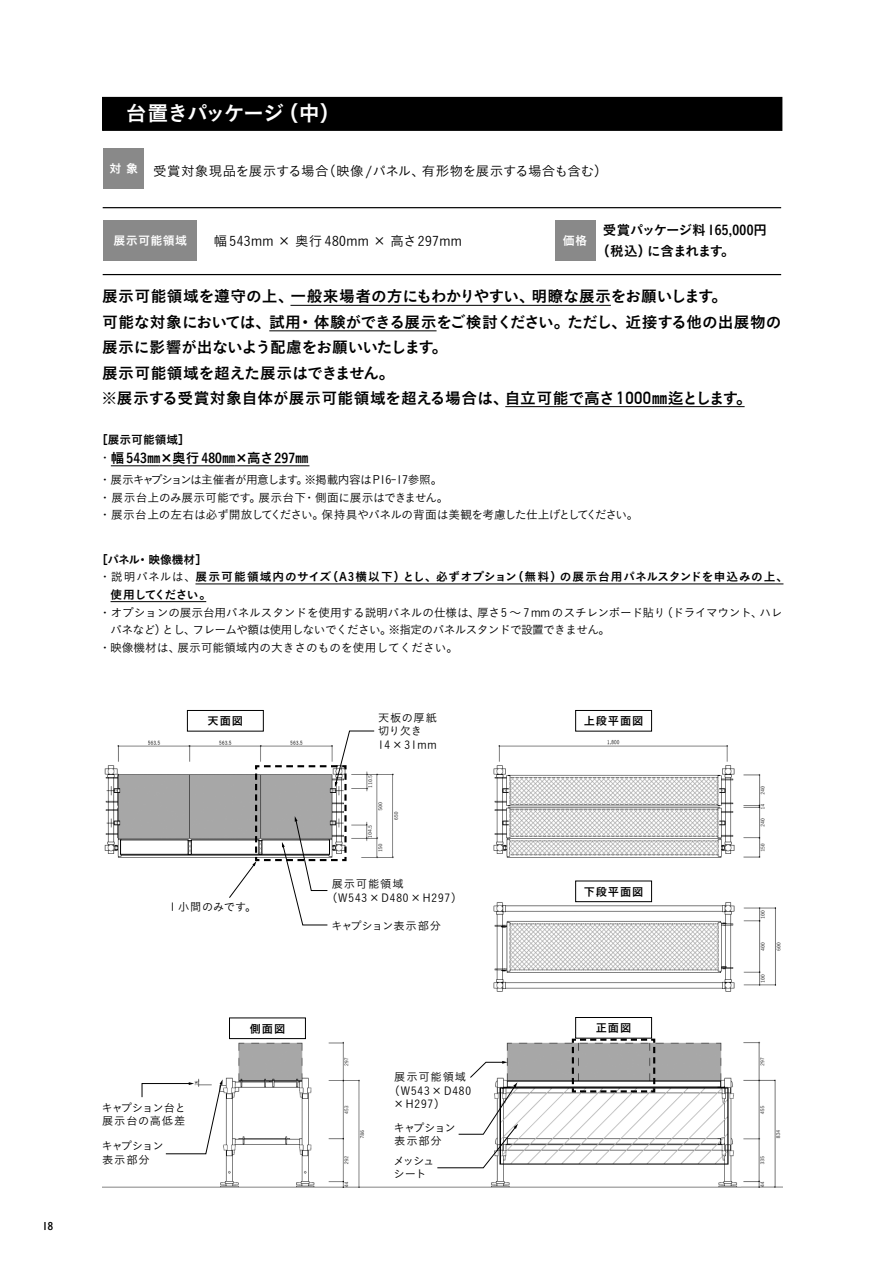
<style>
.page{position:relative;width:893px;height:1263px;background:#fff}
.page>*{position:absolute;margin:0;border:0;box-sizing:border-box;transform-origin:0 0}
.t1{font:21px "Koburina Go Std N W6";letter-spacing:-.075em;color:#fff}
.t2{font:15.75px/25.5px "Koburina Go Std N W6";letter-spacing:-.01em;color:#000}
.t3{font:13.5px/21px "Koburina Go Std N W6";letter-spacing:.01em;color:#000}
.t4{font:13.5px "Koburina Go Std N W3";letter-spacing:-.02em;color:#000}
.t5{font:13.5px "Koburina Go Std N W3";letter-spacing:.03em;color:#000}
.t6{font:12px "Koburina Go Std N W6";letter-spacing:.03em;color:#fff}
.t7{font:11.7px/17.7px "Koburina Go Std N W3";letter-spacing:-.025em;color:#000}
.t8{font:11.7px "Koburina Go Std N W6";letter-spacing:.065em;color:#000}
.t9{font:11.7px "Koburina Go Std N W3";letter-spacing:-.055em;color:#000}
.t10{font:11.7px "Koburina Go Std N W3";color:#000}
.t11{font:11.7px "Koburina Go Std N W6";color:#000}
.t12{font:11.7px "Koburina Go Std N W6";letter-spacing:-.055em;color:#000}
.t13{font:11.25px/13.5px "Koburina Go Std N W3";letter-spacing:.08em;color:#000}
.t14{font:11.25px/13.5px "Koburina Go Std N W3";letter-spacing:-.045em;color:#000}
.t15{font:11.25px "Koburina Go Std N W6";letter-spacing:.08em;color:#000}
.t16{font:11.25px "Koburina Go Std N W3";letter-spacing:-.025em;color:#000}
.t17{font:11.25px "Koburina Go Std N W3";letter-spacing:-.06em;color:#000}
.t18{font:10.5px "Koburina Go Std N W6";color:#000}
.s1{font-family:"DIN Alternate";font-weight:700;font-size:17.4px}
.s2{font-family:"Koburina Go Std N W3";font-size:11.7px}
.s3{font-family:"Koburina Go Std N W3"}
</style>
<div class="page">
<img style="left:104px;top:740px;width:295px;height:119px">
<hr style="left:111px;top:465px;width:49px;height:1px;background:#000">
<svg style="left:160px;top:465px;width:12px;height:1px"></svg>
<hr style="left:172px;top:465px;width:63px;height:1px;background:#000">
<hr style="left:235px;top:465px;width:74px;height:1px;background:#000">
<hr style="left:195px;top:583px;width:588px;height:1px;background:#000">
<hr style="left:111px;top:601px;width:95px;height:1px;background:#000">
<div style="left:187px;top:710px;width:77px;height:21px;border:1px solid #000"></div>
<div style="left:555px;top:221px;width:40px;height:40px;background:#898989"></div>
<div style="left:104px;top:221px;width:93px;height:40px;background:#898989"></div>
<hr style="left:103px;top:207px;width:678px;height:1px;background:#000">
<hr style="left:103px;top:274px;width:678px;height:1px;background:#000">
<div style="left:103px;top:97px;width:679px;height:33px;background:#000"></div>
<div style="left:102px;top:97px;width:680px;height:34px;border:1px solid #000"></div>
<div style="left:104px;top:148px;width:40px;height:41px;background:#898989"></div>
<hr style="left:290px;top:305px;width:321px;height:1px;background:#000">
<hr style="left:269px;top:330px;width:168px;height:1px;background:#000">
<hr style="left:505px;top:406px;width:240px;height:1px;background:#000">
<img style="left:102px;top:1030px;width:680px;height:157px">
<img style="left:493px;top:740px;width:272px;height:118px">
<img style="left:493px;top:897px;width:288px;height:95px">
<div style="left:229px;top:1017px;width:77px;height:22px;border:1px solid #000"></div>
<div style="left:575px;top:1017px;width:77px;height:21px;border:1px solid #000"></div>
<div style="left:575px;top:710px;width:77px;height:21px;border:1px solid #000"></div>
<div style="left:575px;top:881px;width:77px;height:21px;border:1px solid #000"></div>
<div style="left:121px;top:840px;width:67px;height:14px;background:#fff"></div>
<div style="left:120px;top:839px;width:69px;height:16px;border:1px solid #000"></div>
<div style="left:191px;top:840px;width:68px;height:14px;background:#fff"></div>
<div style="left:191px;top:839px;width:68px;height:16px;border:1px solid #000"></div>
<svg style="left:141px;top:1079px;width:82px;height:75px"></svg>
<svg style="left:437px;top:1061px;width:81px;height:107px"></svg>
<svg style="left:229px;top:730px;width:146px;height:195px"></svg>
<svg style="left:571px;top:1037px;width:85px;height:56px;background:#9e9e9e"></svg>
<h1 class="t1" style="left:126px;top:97px;width:217px">台置きパッケージ（中）</h1>
<p class="t4" style="left:110px;top:161px;width:500px"><sup>対</sup> <sup>象</sup> 受賞対象現品を展示する場合（映像 /パネル、有形物を展示する場合も含む）</p>
<p class="t6" style="left:113px;top:232px;width:75px">展示可能領域</p>
<p class="t5" style="left:214px;top:231px;width:250px">幅 543mm × 奥行 480mm × 高さ297mm</p>
<p class="t6" style="left:563px;top:232px;width:26px">価格</p>
<p class="t3" style="left:596px;top:220px;width:172px;text-indent:7px">受賞パッケージ料165,000円（税込）に含まれます。</p>
<h2 class="t2" style="left:101px;top:284px;width:682px">展示可能領域を遵守の上、一般来場者の方にもわかりやすい、明瞭な展示をお願いします。<br>可能な対象においては、試用・体験ができる展示をご検討ください。ただし、近接する他の出展物の展示に影響が出ないよう配慮をお願いいたします。<br>展示可能領域を超えた展示はできません。<br>※展示する受賞対象自体が展示可能領域を超える場合は、自立可能で高さ<span class="s1">1000</span>㎜迄とします。</h2>
<p class="t11" style="left:96px;top:430px;width:95px">［展示可能領域］</p>
<p class="t3" style="left:99px;top:448px;width:211px"><span class="s2">・</span>幅543㎜×奥行480㎜×高さ297㎜</p>
<p class="t7" style="left:99px;top:471px;width:541px">・展示キャプションは主催者が用意します。※掲載内容はP16-17参照。<br>・展示台上のみ展示可能です。展示台下・側面に展示はできません。<br>・展示台上の左右は必ず開放してください。保持具やパネルの背面は美観を考慮した仕上げとしてください。</p>
<p class="t11" style="left:96px;top:550px;width:112px">［パネル・映像機材］</p>
<p class="t8" style="left:99px;top:568px;width:691px"><span class="s3">・説明パネルは、</span>展示可能領域内のサイズ（A3横以下）とし、必ずオプション（無料）の展示台用パネルスタンドを申込みの上、</p>
<p class="t12" style="left:111px;top:585px;width:102px">使用してください。</p>
<p class="t7" style="left:99px;top:603px;width:685px">・オプションの展示台用パネルスタンドを使用する説明パネルの仕様は、厚さ5 〜 7 mm のスチレンボード貼り（ドライマウント、ハレ</p>
<p class="t9" style="left:111px;top:621px;width:501px">パネなど）とし、フレームや額は使用しないでください。※指定のパネルスタンドで設置できません。</p>
<p class="t10" style="left:99px;top:639px;width:361px">・映像機材は、展示可能領域内の大きさのものを使用してください。</p>
<p class="t15" style="left:208px;top:712px;width:37px">天面図</p>
<p class="t13" style="left:378px;top:711px;width:61px">天板の厚紙切り欠き<br>14×31mm</p>
<p class="t15" style="left:584px;top:712px;width:61px">上段平面図</p>
<p class="t18" style="left:43px;top:1218px;width:12px">18</p>
<p class="t13" style="left:170px;top:900px;width:88px">1 小間のみです。</p>
<p class="t13" style="left:326px;top:877px;width:138px;text-indent:6px">展示可能領域（W543×D480×H297）</p>
<p class="t16" style="left:331px;top:917px;width:112px">キャプション表示部分</p>
<p class="t15" style="left:584px;top:883px;width:61px">下段平面図</p>
<p class="t15" style="left:250px;top:1020px;width:37px">側面図</p>
<p class="t15" style="left:596px;top:1019px;width:37px">正面図</p>
<p class="t13" style="left:389px;top:1070px;width:84px;text-align:center">展示可能領域（W543×D480</p>
<p class="t17" style="left:101px;top:1099px;width:86px">キャプション台と</p>
<p class="t13" style="left:393px;top:1097px;width:54px">×H297）</p>
<p class="t13" style="left:102px;top:1114px;width:85px">展示台の高低差</p>
<p class="t14" style="left:393px;top:1120px;width:64px">キャプション表示部分</p>
<p class="t13" style="left:393px;top:1154px;width:43px">メッシュシート</p>
<p class="t14" style="left:101px;top:1139px;width:64px">キャプション表示部分</p>
</div>
